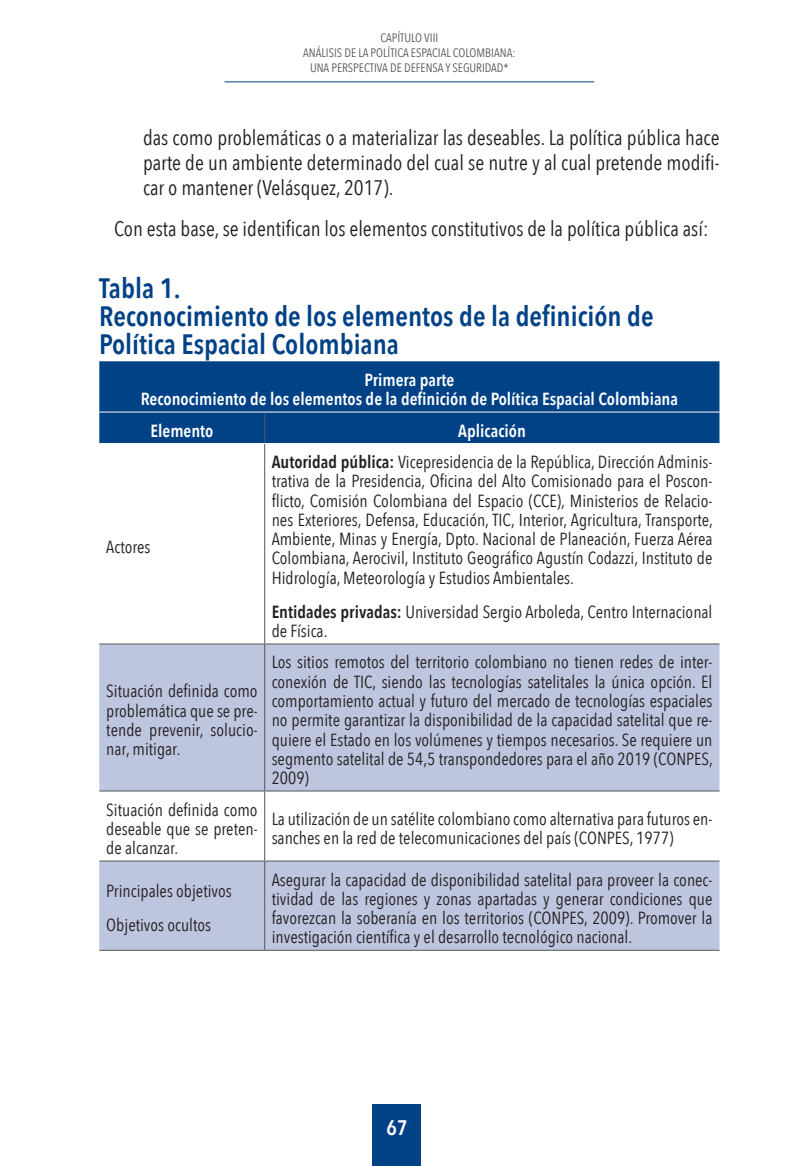
<style>
.page{position:relative;width:794px;height:1166px;background:#fff}
.page>*{position:absolute;margin:0;border:0;box-sizing:border-box;transform-origin:0 0}
.t1{font:600 28px/28px "Avenir Next Condensed";color:#014186}
.t2{font:21px/25.2px "Avenir Next Condensed";color:#231f20;text-align:justify}
.t3{font:600 21px "Avenir Next Condensed";color:#fff}
.t4{font:17.5px/19.2px "Avenir Next Condensed";color:#231f20;text-align:justify}
.t5{font:600 17.5px/19.2px "Avenir Next Condensed";color:#fff;text-align:center}
.t6{font:12.25px/14.7px "Avenir Next Condensed";color:#57585a;text-align:center}
.s1{font-weight:600}
</style>
<div class="page">
<div style="left:372px;top:1104px;width:49px;height:62px;background:#014186"></div>
<hr style="left:224px;top:81px;width:370px;height:1px;background:#014186">
<div style="left:99px;top:361px;width:620px;height:82px;background:#014186"></div>
<svg style="left:99px;top:644px;width:620px;height:306px;fill:#bec5de"></svg>
<hr style="left:264px;top:412px;width:1px;height:31px;background:#57585a">
<hr style="left:264px;top:444px;width:1px;height:199px;background:#57585a">
<hr style="left:264px;top:644px;width:1px;height:146px;background:#57585a">
<hr style="left:99px;top:790px;width:166px;height:1px;background:#57585a">
<hr style="left:265px;top:790px;width:454px;height:1px;background:#57585a">
<hr style="left:264px;top:791px;width:1px;height:69px;background:#57585a">
<hr style="left:99px;top:860px;width:166px;height:1px;background:#57585a">
<hr style="left:265px;top:860px;width:454px;height:1px;background:#57585a">
<hr style="left:264px;top:861px;width:1px;height:89px;background:#57585a">
<hr style="left:99px;top:950px;width:166px;height:1px;background:#57585a">
<hr style="left:265px;top:950px;width:454px;height:1px;background:#57585a">
<hr style="left:99px;top:643px;width:166px;height:1px;background:#57585a">
<hr style="left:265px;top:643px;width:454px;height:1px;background:#57585a">
<hr style="left:99px;top:412px;width:166px;height:1px;background:#fff">
<hr style="left:265px;top:412px;width:454px;height:1px;background:#fff">
<p class="t6" style="left:303px;top:31px;width:214px">CAPÍTULO VIII<br>ANÁLISIS DE LA POLÍTICA ESPACIAL COLOMBIANA:<br>UNA PERSPECTIVA DE DEFENSA Y SEGURIDAD*</p>
<p class="t2" style="left:143px;top:126px;width:578px">das como problemáticas o a materializar las deseables. La política pública hace parte de un ambiente determinado del cual se nutre y al cual pretende modifi&shy;car o mantener (Velásquez, 2017).</p>
<p class="t2" style="left:114px;top:216px;width:596px">Con esta base, se identifican los elementos constitutivos de la política pública así:</p>
<h1 class="t1" style="left:99px;top:275px;width:556px">Tabla 1.<br>Reconocimiento de los elementos de la definición de<br>Política Espacial Colombiana</h1>
<p class="t5" style="left:141px;top:371px;width:539px">Primera parte<br>Reconocimiento de los elementos de la definición de Política Espacial Colombiana</p>
<p class="t5" style="left:150px;top:421px;width:64px">Elemento</p>
<p class="t5" style="left:458px;top:421px;width:69px">Aplicación</p>
<p class="t4" style="left:106px;top:537px;width:46px">Actores</p>
<p class="t4" style="left:106px;top:682px;width:153px">Situación definida como problemática que se pre&shy;tende prevenir, solucio&shy;nar, mitigar.</p>
<p class="t4" style="left:272px;top:453px;width:443px"><span class="s1">Autoridad pública:</span> Vicepresidencia de la República, Dirección Adminis&shy;trativa de la Presidencia, Oficina del Alto Comisionado para el Poscon&shy;flicto, Comisión Colombiana del Espacio (CCE), Ministerios de Relacio&shy;nes Exteriores, Defensa, Educación, TIC, Interior, Agricultura, Transporte, Ambiente, Minas y Energía, Dpto. Nacional de Planeación, Fuerza Aérea Colombiana, Aerocivil, Instituto Geográfico Agustín Codazzi, Instituto de Hidrología, Meteorología y Estudios Ambientales.</p>
<p class="t4" style="left:272px;top:602px;width:442px"><span class="s1">Entidades privadas:</span> Universidad Sergio Arboleda, Centro Internacional de Física.</p>
<p class="t4" style="left:272px;top:653px;width:443px">Los sitios remotos del territorio colombiano no tienen redes de inter&shy;conexión de TIC, siendo las tecnologías satelitales la única opción. El comportamiento actual y futuro del mercado de tecnologías espaciales no permite garantizar la disponibilidad de la capacidad satelital que re&shy;quiere el Estado en los volúmenes y tiempos necesarios. Se requiere un segmento satelital de 54,5 transpondedores para el año 2019 (CONPES, 2009)</p>
<p class="t4" style="left:106px;top:800px;width:153px">Situación definida como deseable que se preten&shy;de alcanzar.</p>
<p class="t4" style="left:272px;top:810px;width:442px">La utilización de un satélite colombiano como alternativa para futuros en&shy;sanches en la red de telecomunicaciones del país (CONPES, 1977)</p>
<p class="t4" style="left:106px;top:875px;width:127px;line-height:34.1px">Principales objetivos<br>Objetivos ocultos</p>
<p class="t4" style="left:272px;top:870px;width:442px">Asegurar la capacidad de disponibilidad satelital para proveer la conec&shy;tividad de las regiones y zonas apartadas y generar condiciones que favorezcan la soberanía en los territorios (CONPES, 2009). Promover la investigación científica y el desarrollo tecnológico nacional.</p>
<p class="t3" style="left:386px;top:1114px;width:22px">67</p>
</div>
